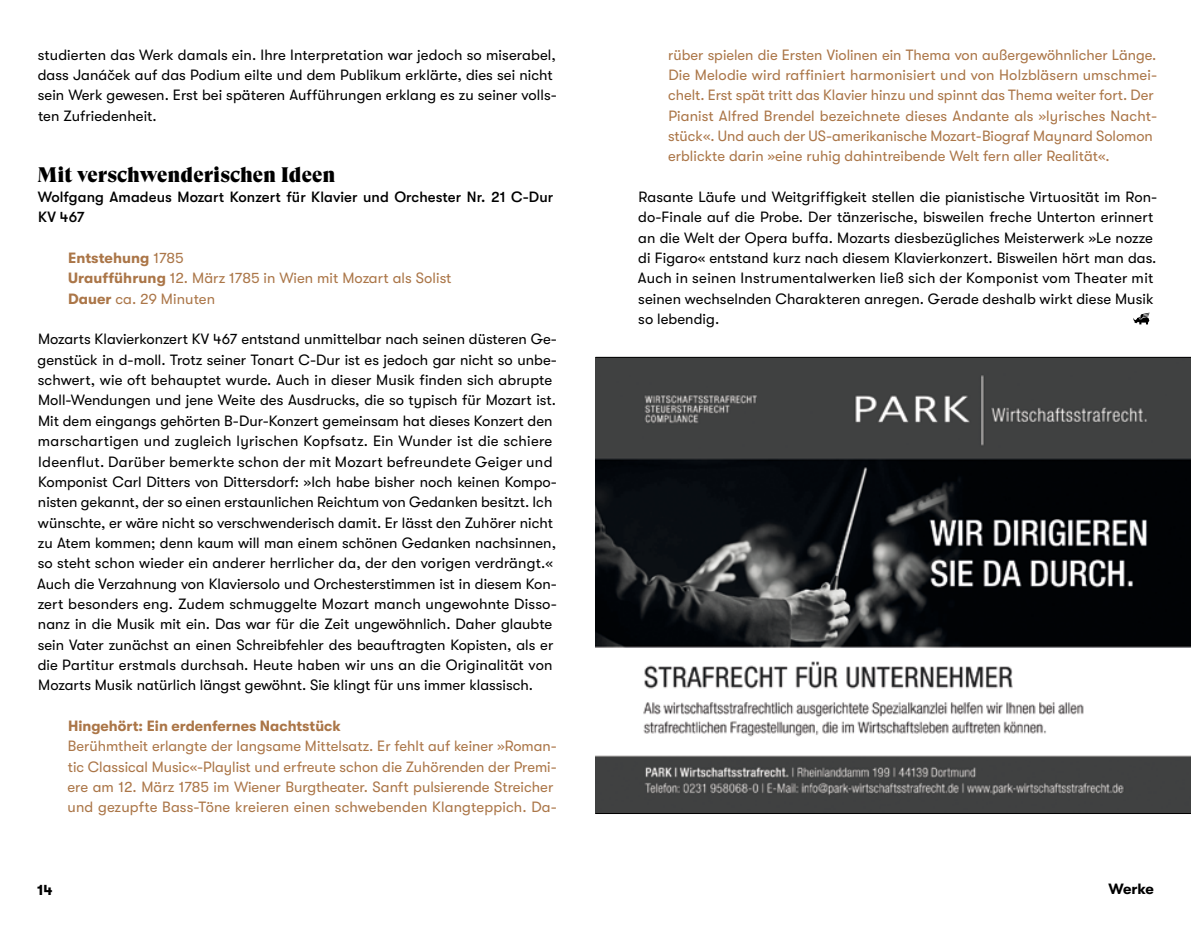
<style>
.page{position:relative;width:1191px;height:943px;background:#fff}
.page>*{position:absolute;margin:0;border:0;box-sizing:border-box;transform-origin:0 0}
.t1{font:21px "GT Super Display Super";color:#000}
.t2{font:14.88px/20.3px "GT Walsheim";letter-spacing:.005em;color:#000}
.t3{font:14.88px/20.3px "GT Walsheim";color:#ab7648}
.t4{font:500 14.88px/20.3px "GT Walsheim";letter-spacing:.005em;color:#000}
.t5{font:700 14.88px "GT Walsheim";color:#ab7648}
.t6{font:700 14.88px "GT Walsheim";color:#000}
.s1{font-weight:700}
</style>
<div class="page">
<svg style="left:1133px;top:313px;width:16px;height:11px"></svg>
<img style="left:595px;top:358px;width:596px;height:455px">
<hr style="left:595px;top:357px;width:596px;height:1px;background:#000">
<hr style="left:595px;top:813px;width:596px;height:1px;background:#000">
<p class="t2" style="left:38px;top:44px;width:520px">studierten das Werk damals ein. Ihre Interpretation war jedoch so miserabel, dass Janáček auf das Podium eilte und dem Publikum erklärte, dies sei nicht sein Werk gewesen. Erst bei späteren Aufführungen erklang es zu seiner volls&shy;ten Zufriedenheit.</p>
<h1 class="t1" style="left:38px;top:163px;width:299px">Mit verschwenderischen Ideen</h1>
<p class="t4" style="left:38px;top:187px;width:517px">Wolfgang Amadeus Mozart Konzert für Klavier und Orchester Nr. 21 C-Dur<br>KV 467</p>
<p class="t3" style="left:68px;top:248px;width:385px"><span class="s1">Entstehung</span> 1785<br><span class="s1">Uraufführung</span> 12. März 1785 in Wien mit Mozart als Solist<br><span class="s1">Dauer</span> ca. 29 Minuten</p>
<p class="t2" style="left:37px;top:329px;width:521px">Mozarts Klavierkonzert KV 467 entstand unmittelbar nach seinen düsteren Ge&shy;genstück in d-moll. Trotz seiner Tonart C-Dur ist es jedoch gar nicht so unbe&shy;schwert, wie oft behauptet wurde. Auch in dieser Musik finden sich abrupte Moll-Wendungen und jene Weite des Ausdrucks, die so typisch für Mozart ist.<br>Mit dem eingangs gehörten B-Dur-Konzert gemeinsam hat dieses Konzert den marschartigen und zugleich lyrischen Kopfsatz. Ein Wunder ist die schiere Ideenflut. Darüber bemerkte schon der mit Mozart befreundete Geiger und Komponist Carl Ditters von Dittersdorf: »Ich habe bisher noch keinen Kompo&shy;nisten gekannt, der so einen erstaunlichen Reichtum von Gedanken besitzt. Ich wünschte, er wäre nicht so verschwenderisch damit. Er lässt den Zuhörer nicht zu Atem kommen; denn kaum will man einem schönen Gedanken nachsinnen, so steht schon wieder ein anderer herrlicher da, der den vorigen verdrängt.« Auch die Verzahnung von Klaviersolo und Orchesterstimmen ist in diesem Kon&shy;zert besonders eng. Zudem schmuggelte Mozart manch ungewohnte Disso&shy;nanz in die Musik mit ein. Das war für die Zeit ungewöhnlich. Daher glaubte sein Vater zunächst an einen Schreibfehler des beauftragten Kopisten, als er die Partitur erstmals durchsah. Heute haben wir uns an die Originalität von Mozarts Musik natürlich längst gewöhnt. Sie klingt für uns immer klassisch.</p>
<p class="t5" style="left:68px;top:717px;width:274px">Hingehört: Ein erdenfernes Nachtstück</p>
<p class="t3" style="left:68px;top:736px;width:491px">Berühmtheit erlangte der langsame Mittelsatz. Er fehlt auf keiner »Roman&shy;tic Classical Music«-Playlist und erfreute schon die Zuhörenden der Premi&shy;ere am 12. März 1785 im Wiener Burgtheater. Sanft pulsierende Streicher und gezupfte Bass-Töne kreieren einen schwebenden Klangteppich. Da-</p>
<p class="t3" style="left:668px;top:44px;width:491px">rüber spielen die Ersten Violinen ein Thema von außergewöhnlicher Länge.<br>Die Melodie wird raffiniert harmonisiert und von Holzbläsern umschmei&shy;chelt. Erst spät tritt das Klavier hinzu und spinnt das Thema weiter fort. Der Pianist Alfred Brendel bezeichnete dieses Andante als »lyrisches Nacht&shy;stück«. Und auch der US-amerikanische Mozart-Biograf Maynard Solomon erblickte darin »eine ruhig dahintreibende Welt fern aller Realität«.</p>
<p class="t2" style="left:638px;top:187px;width:521px">Rasante Läufe und Weitgriffigkeit stellen die pianistische Virtuosität im Ron&shy;do-Finale auf die Probe. Der tänzerische, bisweilen freche Unterton erinnert an die Welt der Opera buffa. Mozarts diesbezügliches Meisterwerk »Le nozze di Figaro« entstand kurz nach diesem Klavierkonzert. Bisweilen hört man das.<br>Auch in seinen Instrumentalwerken ließ sich der Komponist vom Theater mit seinen wechselnden Charakteren anregen. Gerade deshalb wirkt diese Musik so lebendig.</p>
<p class="t6" style="left:37px;top:881px;width:17px">14</p>
<p class="t6" style="left:1108px;top:880px;width:47px">Werke</p>
</div>
